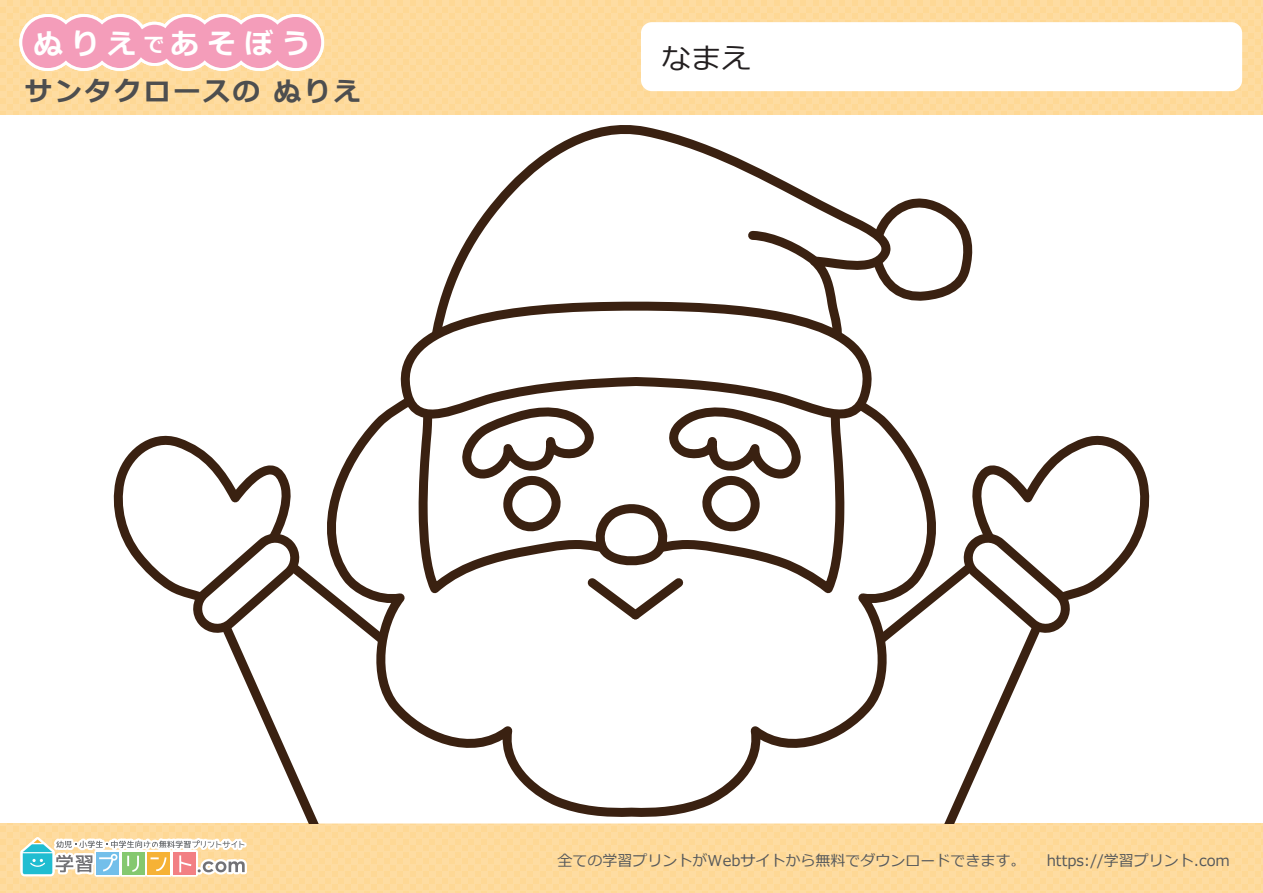
<style>
.page{position:relative;width:1263px;height:893px;background:#fff}
.page>*{position:absolute;margin:0;border:0;box-sizing:border-box;transform-origin:0 0}
.t1{font:30px "Meiryo";color:#231f20}
.t2{font:700 28.65px "Meiryo";letter-spacing:.3em;color:#fff}
.t3{font:700 27px "Meiryo";letter-spacing:.1em;color:#4d4e4f}
.t4{font:15px "Meiryo";color:#56595b}
.s1{font-size:20.7px}
</style>
<div class="page">
<div style="left:0;top:0;width:1263px;height:114px;background:#fedca1"></div>
<div style="left:641px;top:22px;width:601px;height:69px;background:#fff;border-radius:11px"></div>
<div style="left:132px;top:22px;width:45px;height:44px;border:6px solid #fff;border-radius:50%"></div>
<div style="left:267px;top:14px;width:57px;height:57px;border:6px solid #fff;border-radius:50%"></div>
<div style="left:158px;top:14px;width:57px;height:57px;border:6px solid #fff;border-radius:50%"></div>
<div style="left:194px;top:14px;width:57px;height:57px;border:6px solid #fff;border-radius:50%"></div>
<div style="left:231px;top:14px;width:57px;height:57px;border:6px solid #fff;border-radius:50%"></div>
<div style="left:92px;top:14px;width:57px;height:57px;border:6px solid #fff;border-radius:50%"></div>
<div style="left:19px;top:14px;width:57px;height:57px;border:6px solid #fff;border-radius:50%"></div>
<div style="left:55px;top:14px;width:57px;height:57px;border:6px solid #fff;border-radius:50%"></div>
<div style="left:135px;top:25px;width:39px;height:38px;background:#f49dba;border-radius:50%"></div>
<div style="left:270px;top:17px;width:51px;height:51px;background:#f49dba;border-radius:50%"></div>
<div style="left:161px;top:17px;width:51px;height:51px;background:#f49dba;border-radius:50%"></div>
<div style="left:197px;top:17px;width:51px;height:51px;background:#f49dba;border-radius:50%"></div>
<div style="left:234px;top:17px;width:51px;height:51px;background:#f49dba;border-radius:50%"></div>
<div style="left:95px;top:17px;width:51px;height:51px;background:#f49dba;border-radius:50%"></div>
<div style="left:22px;top:17px;width:51px;height:51px;background:#f49dba;border-radius:50%"></div>
<div style="left:58px;top:17px;width:51px;height:51px;background:#f49dba;border-radius:50%"></div>
<div style="left:0;top:824px;width:1263px;height:69px;background:#fedca1"></div>
<svg style="left:11px;top:823px;width:239px;height:56px"></svg>
<svg style="left:228px;top:569px;width:807px;height:254px"></svg>
<svg style="left:113px;top:435px;width:190px;height:208px"></svg>
<svg style="left:964px;top:435px;width:186px;height:208px"></svg>
<svg style="left:312px;top:409px;width:652px;height:414px"></svg>
<svg style="left:893px;top:198px;width:80px;height:103px"></svg>
<svg style="left:440px;top:125px;width:453px;height:173px"></svg>
<svg style="left:388px;top:298px;width:508px;height:144px"></svg>
<svg style="left:743px;top:226px;width:84px;height:48px"></svg>
<svg style="left:450px;top:382px;width:363px;height:245px"></svg>
<h2 class="t2" style="left:34px;top:23px;width:278px">ぬりえ<span class="s1">で</span>あそぼう</h2>
<h3 class="t3" style="left:25px;top:72px;width:337px">サンタクロースの ぬりえ</h3>
<h1 class="t1" style="left:661px;top:38px;width:91px">なまえ</h1>
<p class="t4" style="left:558px;top:850px;width:469px">全ての学習プリントがWebサイトから無料でダウンロードできます。</p>
<p class="t4" style="left:1047px;top:850px;width:185px">https://学習プリント.com</p>
</div>
